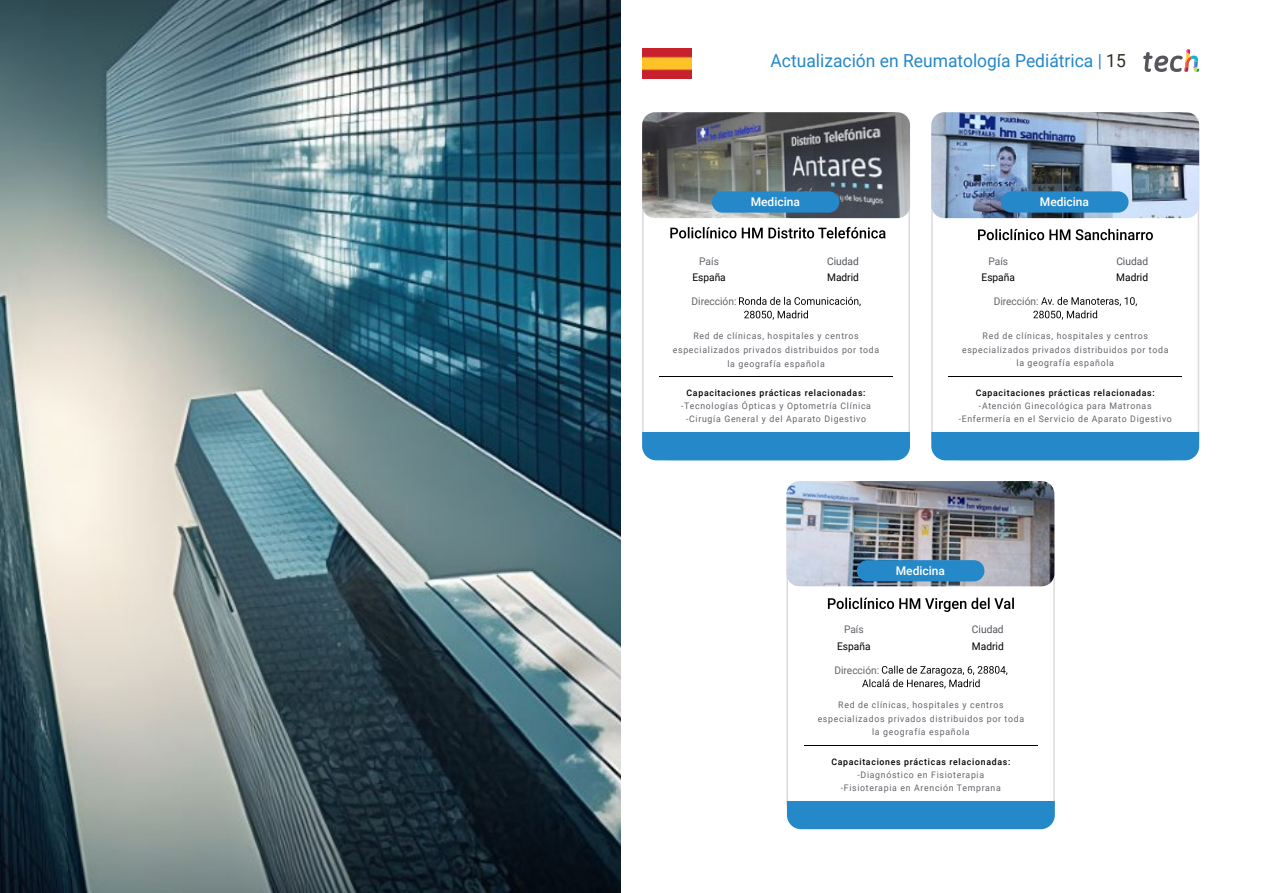
<style>
.page{position:relative;width:1263px;height:893px;background:#fff}
.page>*{position:absolute;margin:0;border:0;box-sizing:border-box;transform-origin:0 0}
.t1{font:18px "Roboto";color:#2488c9}
.t2{font:500 12px "Roboto";color:#fff}
.t3{font:10.5px "Roboto";color:#61646a}
.t4{font:10.5px "Roboto";color:#000}
.t5{font:10.5px "Roboto";color:#52555b}
.t6{font:9px/13.5px "Roboto";letter-spacing:.08em;color:#61646a;text-align:center}
.t7{font:500 9px "Roboto";letter-spacing:.08em;color:#000}
.s1{color:#312e20}
</style>
<div class="page">
<svg style="left:1143px;top:49px;width:56px;height:23px"></svg>
<img style="left:0;top:0;width:621px;height:893px">
<img style="left:642px;top:48px;width:49px;height:30px">
<svg style="left:642px;top:218px;width:269px;height:243px"></svg>
<img style="left:642px;top:112px;width:268px;height:106px">
<div style="left:712px;top:191px;width:127px;height:22px;background:#2488c9;border-radius:11px"></div>
<div style="left:642px;top:432px;width:268px;height:28px;background:#2488c9"></div>
<hr style="left:659px;top:377px;width:234px;height:1px;background:#000">
<svg style="left:739px;top:297px;width:121px;height:23px"></svg>
<svg style="left:670px;top:227px;width:215px;height:11px"></svg>
<svg style="left:931px;top:123px;width:269px;height:338px"></svg>
<img style="left:931px;top:112px;width:268px;height:106px">
<div style="left:1001px;top:191px;width:127px;height:22px;background:#2488c9;border-radius:11px"></div>
<div style="left:931px;top:432px;width:268px;height:28px;background:#2488c9"></div>
<hr style="left:948px;top:376px;width:234px;height:1px;background:#000">
<svg style="left:1033px;top:297px;width:104px;height:23px"></svg>
<svg style="left:978px;top:229px;width:175px;height:11px"></svg>
<svg style="left:786px;top:491px;width:269px;height:325px"></svg>
<img style="left:786px;top:481px;width:268px;height:105px">
<div style="left:787px;top:801px;width:268px;height:28px;background:#2488c9"></div>
<hr style="left:804px;top:745px;width:234px;height:1px;background:#000">
<svg style="left:862px;top:666px;width:145px;height:23px"></svg>
<div style="left:857px;top:560px;width:127px;height:21px;background:#2488c9;border-radius:11px"></div>
<svg style="left:828px;top:598px;width:186px;height:14px"></svg>
<h1 class="t1" style="left:770px;top:48px;width:357px">Actualización en Reumatología Pediátrica | <span class="s1">15</span></h1>
<h2 class="t2" style="left:751px;top:194px;width:51px">Medicina</h2>
<h2 class="t2" style="left:1040px;top:194px;width:51px">Medicina</h2>
<p class="t3" style="left:699px;top:254px;width:21px">País</p>
<p class="t4" style="left:692px;top:270px;width:35px">España</p>
<p class="t5" style="left:827px;top:254px;width:33px">Ciudad</p>
<p class="t4" style="left:827px;top:270px;width:33px">Madrid</p>
<p class="t3" style="left:988px;top:253px;width:21px">País</p>
<p class="t4" style="left:981px;top:270px;width:35px">España</p>
<p class="t5" style="left:1116px;top:253px;width:33px">Ciudad</p>
<p class="t4" style="left:1116px;top:270px;width:33px">Madrid</p>
<p class="t3" style="left:691px;top:294px;width:46px">Dirección:</p>
<p class="t6" style="left:673px;top:329px;width:208px">Red de clínicas, hospitales y centros especializados privados distribuidos por toda la geografía española</p>
<p class="t7" style="left:686px;top:386px;width:180px">Capacitaciones prácticas relacionadas:</p>
<p class="t6" style="left:681px;top:399px;width:191px">-Tecnologías Ópticas y Optometría Clínica -Cirugía General y del Aparato Digestivo</p>
<p class="t3" style="left:994px;top:294px;width:46px">Dirección:</p>
<p class="t6" style="left:962px;top:329px;width:208px">Red de clínicas, hospitales y centros especializados privados distribuidos por toda la geografía española</p>
<p class="t7" style="left:976px;top:386px;width:180px">Capacitaciones prácticas relacionadas:</p>
<p class="t6" style="left:959px;top:399px;width:215px">-Atención Ginecológica para Matronas -Enfermería en el Servicio de Aparato Digestivo</p>
<p class="t3" style="left:844px;top:622px;width:21px">País</p>
<p class="t4" style="left:837px;top:639px;width:35px">España</p>
<h2 class="t2" style="left:896px;top:563px;width:51px">Medicina</h2>
<p class="t5" style="left:972px;top:622px;width:33px">Ciudad</p>
<p class="t4" style="left:972px;top:639px;width:33px">Madrid</p>
<p class="t3" style="left:834px;top:662px;width:46px">Dirección:</p>
<p class="t6" style="left:818px;top:698px;width:208px">Red de clínicas, hospitales y centros especializados privados distribuidos por toda la geografía española</p>
<p class="t7" style="left:831px;top:755px;width:180px">Capacitaciones prácticas relacionadas:</p>
<p class="t6" style="left:841px;top:768px;width:162px">-Diagnóstico en Fisioterapia -Fisioterapia en Arención Temprana</p>
</div>
